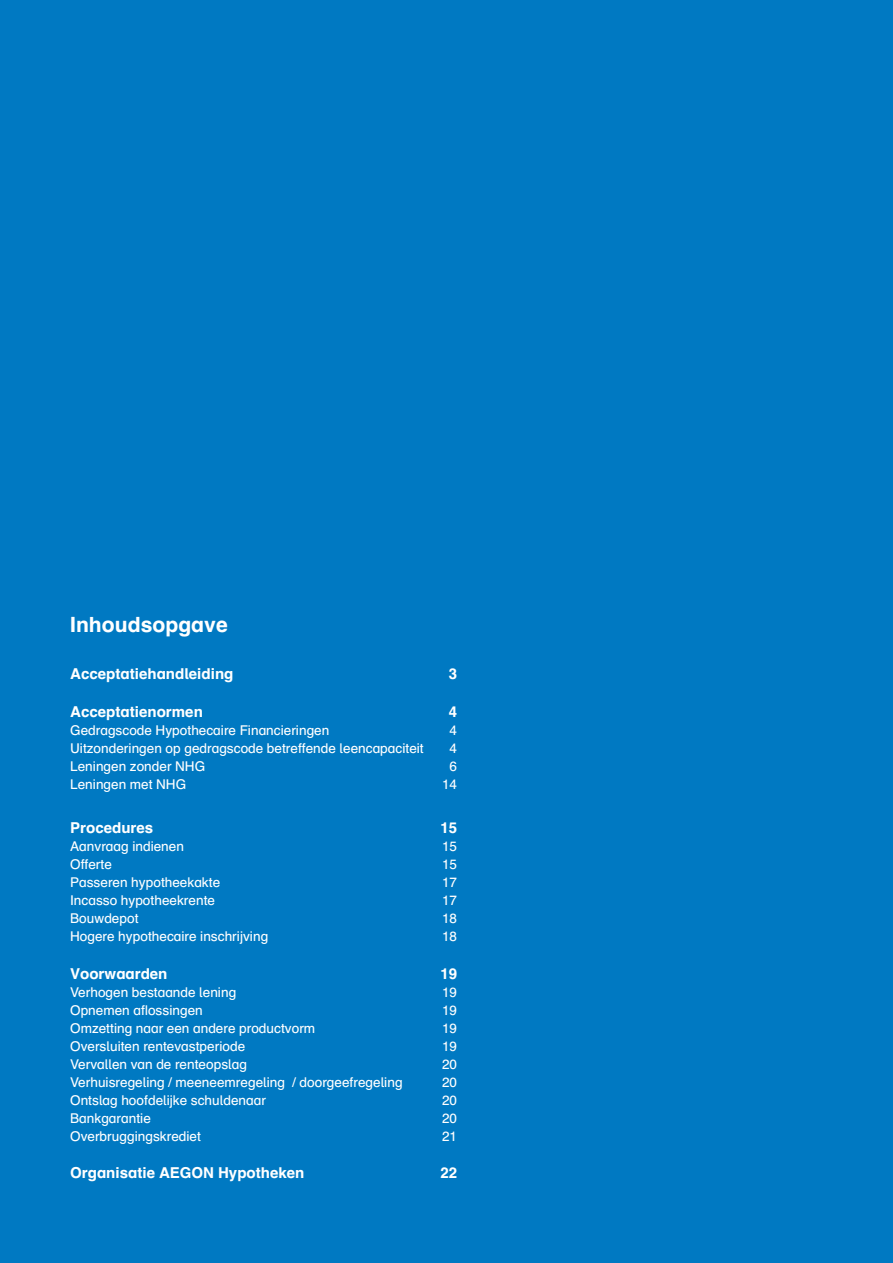
<style>
.page{position:relative;width:893px;height:1263px;background:#0079c2}
.page>*{position:absolute;margin:0;border:0;box-sizing:border-box;transform-origin:0 0}
.t1{font:700 21px "Schulbuch Nord";color:#fff}
.t2{font:700 15px "Schulbuch Nord";color:#fff}
.t3{font:13.5px "Schulbuch Nord";color:#fff}
</style>
<div class="page">
<h1 class="t1" style="left:70px;top:611px;width:159px">Inhoudsopgave</h1>
<p class="t2" style="left:70px;top:664px;width:165px">Acceptatiehandleiding</p>
<p class="t2" style="left:449px;top:664px;width:10px">3</p>
<p class="t2" style="left:70px;top:702px;width:134px">Acceptatienormen</p>
<p class="t2" style="left:449px;top:702px;width:10px">4</p>
<p class="t3" style="left:70px;top:721px;width:261px">Gedragscode Hypothecaire Financieringen</p>
<p class="t3" style="left:450px;top:721px;width:9px">4</p>
<p class="t3" style="left:70px;top:739px;width:355px">Uitzonderingen op gedragscode betreffende leencapaciteit</p>
<p class="t3" style="left:450px;top:739px;width:9px">4</p>
<p class="t3" style="left:70px;top:757px;width:137px">Leningen zonder NHG</p>
<p class="t3" style="left:450px;top:757px;width:9px">6</p>
<p class="t3" style="left:70px;top:775px;width:118px">Leningen met NHG</p>
<p class="t3" style="left:442px;top:775px;width:17px">14</p>
<p class="t2" style="left:70px;top:818px;width:85px">Procedures</p>
<p class="t2" style="left:440px;top:818px;width:18px">15</p>
<p class="t3" style="left:70px;top:838px;width:115px">Aanvraag indienen</p>
<p class="t3" style="left:442px;top:838px;width:17px">15</p>
<p class="t3" style="left:70px;top:856px;width:43px">Offerte</p>
<p class="t3" style="left:442px;top:856px;width:17px">15</p>
<p class="t3" style="left:70px;top:874px;width:152px">Passeren hypotheekakte</p>
<p class="t3" style="left:442px;top:874px;width:17px">17</p>
<p class="t3" style="left:70px;top:892px;width:146px">Incasso hypotheekrente</p>
<p class="t3" style="left:442px;top:892px;width:17px">17</p>
<p class="t3" style="left:70px;top:910px;width:70px">Bouwdepot</p>
<p class="t3" style="left:442px;top:910px;width:17px">18</p>
<p class="t3" style="left:70px;top:928px;width:200px">Hogere hypothecaire inschrijving</p>
<p class="t3" style="left:442px;top:928px;width:17px">18</p>
<p class="t2" style="left:70px;top:964px;width:99px">Voorwaarden</p>
<p class="t2" style="left:440px;top:964px;width:18px">19</p>
<p class="t3" style="left:70px;top:983px;width:168px">Verhogen bestaande lening</p>
<p class="t3" style="left:442px;top:983px;width:17px">19</p>
<p class="t3" style="left:70px;top:1001px;width:134px">Opnemen aflossingen</p>
<p class="t3" style="left:442px;top:1001px;width:17px">19</p>
<p class="t3" style="left:70px;top:1019px;width:247px">Omzetting naar een andere productvorm</p>
<p class="t3" style="left:442px;top:1019px;width:17px">19</p>
<p class="t3" style="left:70px;top:1037px;width:177px">Oversluiten rentevastperiode</p>
<p class="t3" style="left:442px;top:1037px;width:17px">19</p>
<p class="t3" style="left:70px;top:1055px;width:178px">Vervallen van de renteopslag</p>
<p class="t3" style="left:442px;top:1055px;width:17px">20</p>
<p class="t3" style="left:70px;top:1073px;width:334px">Verhuisregeling / meeneemregeling / doorgeefregeling</p>
<p class="t3" style="left:442px;top:1073px;width:17px">20</p>
<p class="t3" style="left:70px;top:1091px;width:197px">Ontslag hoofdelijke schuldenaar</p>
<p class="t3" style="left:442px;top:1091px;width:17px">20</p>
<p class="t3" style="left:70px;top:1109px;width:82px">Bankgarantie</p>
<p class="t3" style="left:442px;top:1109px;width:17px">20</p>
<p class="t3" style="left:70px;top:1127px;width:132px">Overbruggingskrediet</p>
<p class="t3" style="left:442px;top:1127px;width:17px">21</p>
<p class="t2" style="left:70px;top:1163px;width:236px">Organisatie AEGON Hypotheken</p>
<p class="t2" style="left:440px;top:1163px;width:18px">22</p>
</div>
